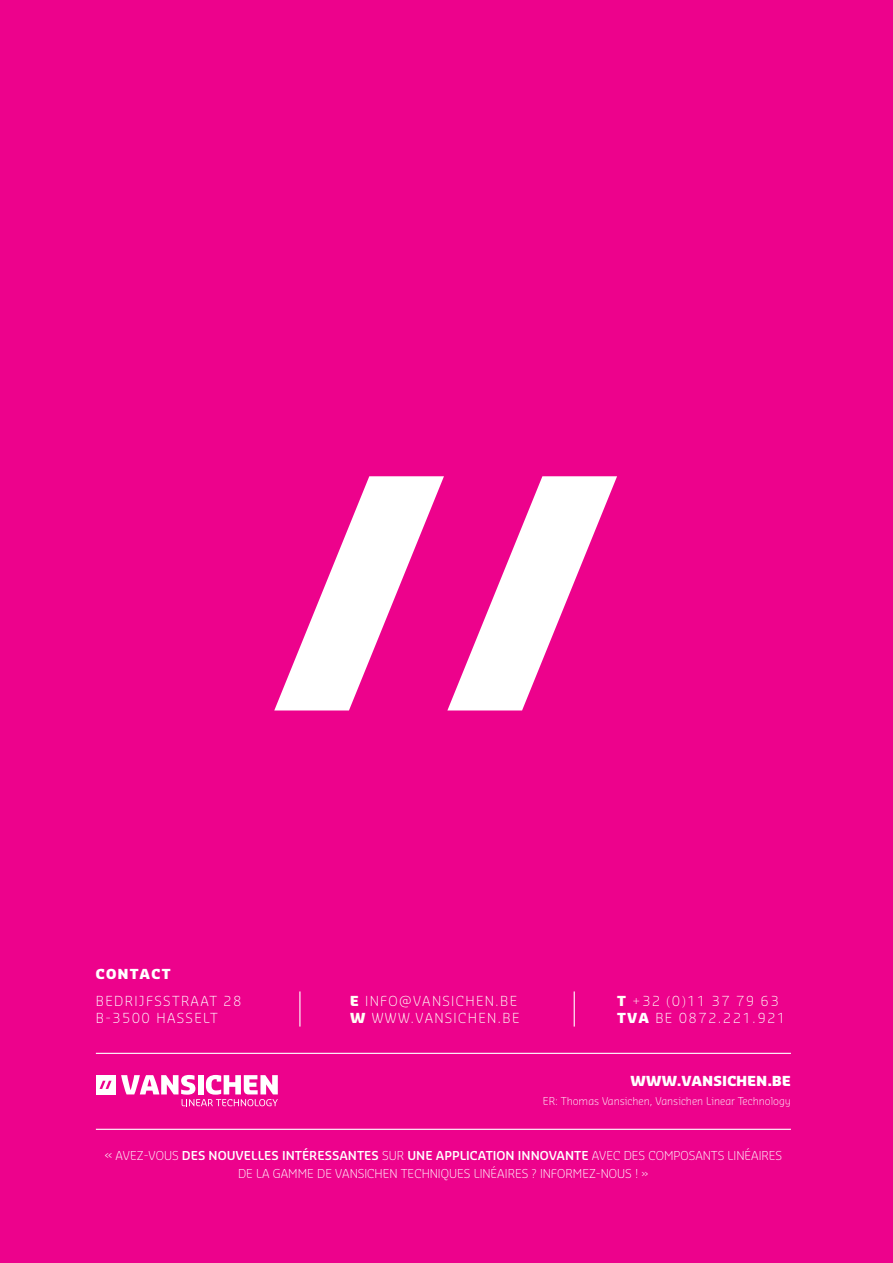
<style>
.page{position:relative;width:893px;height:1263px;background:#ed028c}
.page>*{position:absolute;margin:0;border:0;box-sizing:border-box;transform-origin:0 0}
.t1{font:300 13.5px/16.2px "Sansa Pro";letter-spacing:.1em;color:#fffef6}
.t2{font:300 13.5px/16.2px "Sansa Pro";letter-spacing:.1em;color:#fff}
.t3{font:900 13.5px "Sansa Pro";letter-spacing:.025em;color:#fff}
.t4{font:900 13.5px "Sansa Pro";letter-spacing:.1em;color:#fff}
.t5{font:300 12px/18px "Sansa Pro";color:#fff;text-align:center}
.t6{font:300 10.5px "Sansa Pro";color:#fff}
.s1{font-weight:900}
.s2{font-weight:900;color:#fff}
.s3{color:#fff}
.s4{font-size:13.5px}
.s5{font-weight:600}
</style>
<div class="page">
<p class="t4" style="left:96px;top:964px;width:76px">CONTACT</p>
<p class="t2" style="left:96px;top:993px;width:147px">BEDRIJFSSTRAAT 28<br>B-3500 HASSELT</p>
<p class="t1" style="left:350px;top:993px;width:171px"><span class="s1">E</span> INFO@VANSICHEN.BE<br><span class="s1">W</span> WWW.VANSICHEN.BE</p>
<p class="t1" style="left:617px;top:993px;width:170px"><span class="s1">T</span> +32 (0)11 37 79 63<br><span class="s2">TVA</span> <span class="s3">BE 0872.221.921</span></p>
<p class="t3" style="left:631px;top:1072px;width:162px">WWW.VANSICHEN.BE</p>
<p class="t6" style="left:543px;top:1094px;width:249px">ER: Thomas Vansichen, Vansichen Linear Technology</p>
<p class="t5" style="left:105px;top:1146px;width:679px"><span class="s4">«</span> AVEZ-VOUS <span class="s5">DES NOUVELLES INTÉRESSANTES</span> SUR <span class="s5">UNE APPLICATION INNOVANTE</span> AVEC DES COMPOSANTS LINÉAIRES<br>DE LA GAMME DE VANSICHEN TECHNIQUES LINÉAIRES ? INFORMEZ-NOUS ! »</p>
</div>
